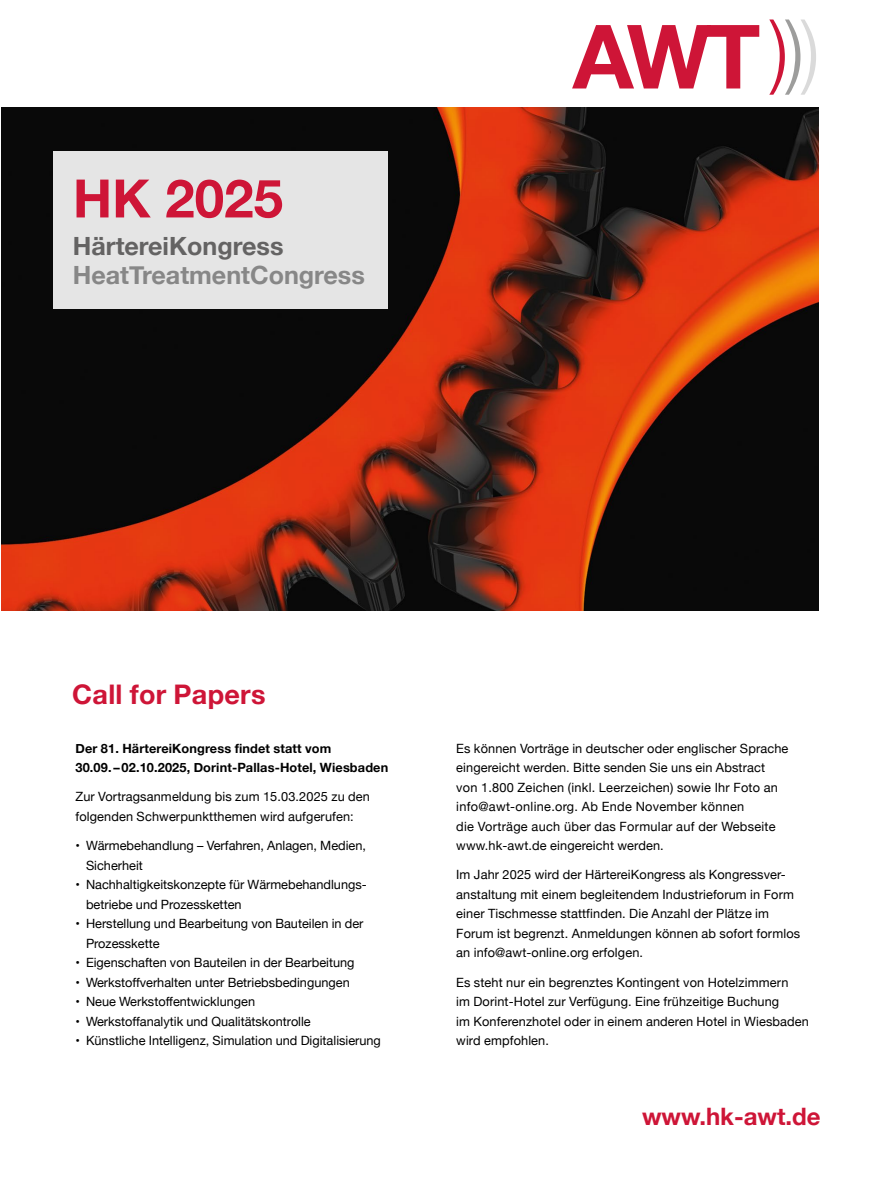
<style>
.page{position:relative;width:893px;height:1191px;background:#fff}
.page>*{position:absolute;margin:0;border:0;box-sizing:border-box;transform-origin:0 0}
.t1{font:700 52.95px "Helvetica Neue";color:#ce1537}
.t2{font:700 27px "Helvetica Neue";letter-spacing:.01em;color:#ce1537}
.t3{font:700 25.05px "Helvetica Neue";color:#878787}
.t4{font:700 25.05px "Helvetica Neue";color:#646363}
.t5{font:700 24px "Helvetica Neue";color:#ce1537}
.t6{font:12.75px/19.5px "Helvetica Neue";letter-spacing:.01em;color:#000}
.t7{font:700 12.75px/19.5px "Helvetica Neue";letter-spacing:.01em;color:#000}
</style>
<div class="page">
<img style="left:1px;top:108px;width:818px;height:502px">
<div style="left:53px;top:151px;width:335px;height:158px;background:#e5e5e5"></div>
<svg style="left:572px;top:20px;width:244px;height:75px"></svg>
<h1 class="t1" style="left:73px;top:157px;width:212px">HK 2025</h1>
<h3 class="t4" style="left:73px;top:226px;width:212px">HärtereiKongress</h3>
<h3 class="t3" style="left:73px;top:255px;width:294px">HeatTreatmentCongress</h3>
<h2 class="t2" style="left:72px;top:673px;width:195px">Call for Papers</h2>
<p class="t7" style="left:75px;top:738px;width:314px">Der 81. HärtereiKongress findet statt vom<br>30.09. – 02.10.2025, Dorint-Pallas-Hotel, Wiesbaden</p>
<p class="t6" style="left:75px;top:787px;width:296px">Zur Vortragsanmeldung bis zum 15.03.2025 zu den folgenden Schwerpunktthemen wird aufgerufen:</p>
<p class="t6" style="left:86px;top:836px;width:282px;text-indent:-11px">• Wärmebehandlung – Verfahren, Anlagen, Medien,<br>Sicherheit</p>
<p class="t6" style="left:86px;top:875px;width:282px;text-indent:-11px">• Nachhaltigkeitskonzepte für Wärmebehandlungs&shy;betriebe und Prozessketten</p>
<p class="t6" style="left:86px;top:914px;width:279px;text-indent:-11px">• Herstellung und Bearbeitung von Bauteilen in der<br>Prozesskette</p>
<p class="t6" style="left:75px;top:953px;width:281px">• Eigenschaften von Bauteilen in der Bearbeitung</p>
<p class="t6" style="left:75px;top:973px;width:276px">• Werkstoffverhalten unter Betriebsbedingungen</p>
<p class="t6" style="left:75px;top:992px;width:181px">• Neue Werkstoffentwicklungen</p>
<p class="t6" style="left:75px;top:1012px;width:237px">• Werkstoffanalytik und Qualitätskontrolle</p>
<p class="t6" style="left:75px;top:1031px;width:307px">• Künstliche Intelligenz, Simulation und Digitalisierung</p>
<p class="t6" style="left:456px;top:739px;width:334px">Es können Vorträge in deutscher oder englischer Sprache eingereicht werden. Bitte senden Sie uns ein Abstract von 1.800 Zeichen (inkl. Leerzeichen) sowie Ihr Foto an info@awt-online.org. Ab Ende November können<br>die Vorträge auch über das Formular auf der Webseite www.hk-awt.de eingereicht werden.</p>
<p class="t6" style="left:456px;top:865px;width:345px">Im Jahr 2025 wird der HärtereiKongress als Kongressver&shy;anstaltung mit einem begleitendem Industrieforum in Form einer Tischmesse stattfinden. Die Anzahl der Plätze im Forum ist begrenzt. Anmeldungen können ab sofort formlos an info@awt-online.org erfolgen.</p>
<p class="t6" style="left:456px;top:973px;width:354px">Es steht nur ein begrenztes Kontingent von Hotelzimmern<br>im Dorint-Hotel zur Verfügung. Eine frühzeitige Buchung<br>im Konferenzhotel oder in einem anderen Hotel in Wiesbaden wird empfohlen.</p>
<h3 class="t5" style="left:642px;top:1097px;width:180px">www.hk-awt.de</h3>
</div>
